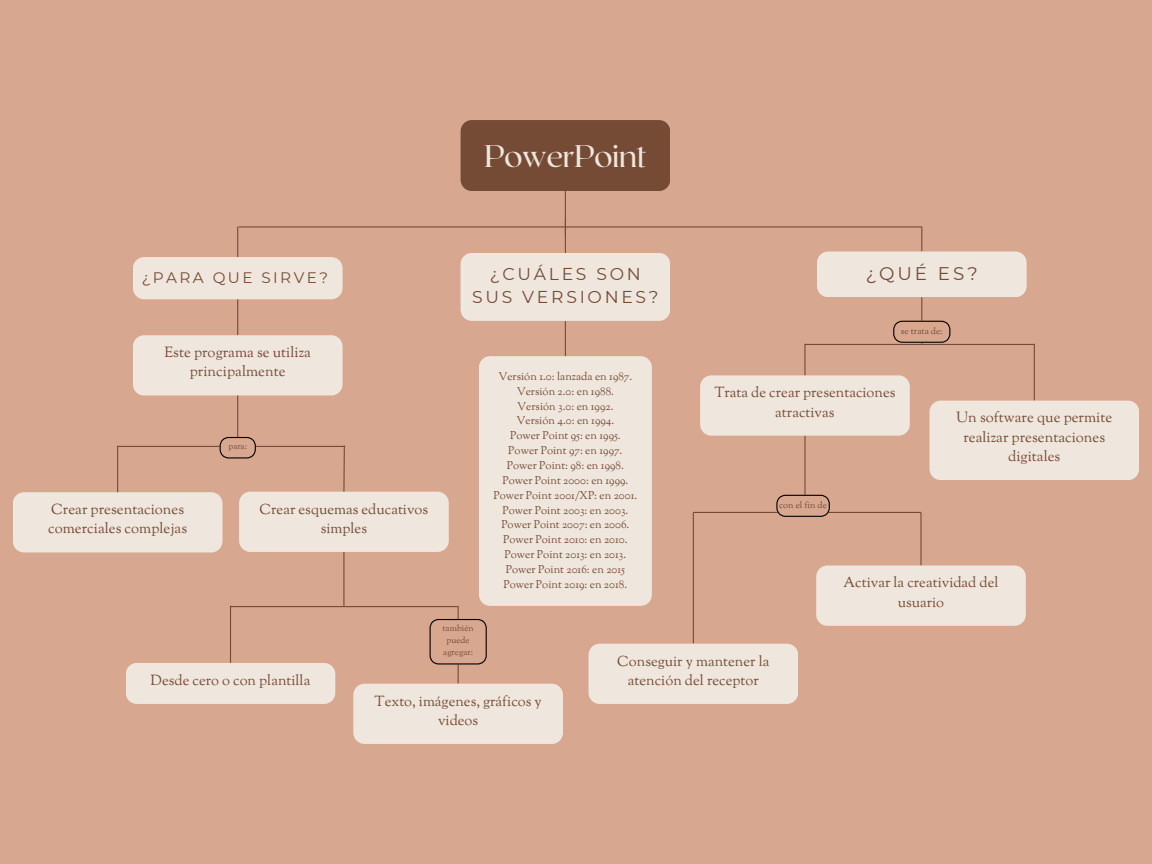
<style>
.page{position:relative;width:1152px;height:864px;background:#d8a790}
.page>*{position:absolute;margin:0;border:0;box-sizing:border-box;transform-origin:0 0}
.t1{font:31.2px "Roxborough CF";letter-spacing:-.02em;color:#efe7dd}
.t2{font:18.3px "Montserrat";color:#764b36}
.t3{font:17.1px/23.4px "Montserrat";letter-spacing:.16em;color:#764b36;text-align:center}
.t4{font:15.3px "Montserrat";letter-spacing:.16em;color:#764b36}
.t5{font:14.7px/19.2px "Sorts Mill Goudy";color:#764b36;text-align:center}
.t6{font:14.55px/19.2px "Sorts Mill Goudy";color:#764b36;text-align:center}
.t7{font:11.1px "Sorts Mill Goudy";color:#764b36}
.t8{font:9.15px "Sorts Mill Goudy";color:#764b36}
.t9{font:8.85px/12px "Sorts Mill Goudy";color:#764b36;text-align:center}
.t10{font:8.7px "Sorts Mill Goudy";color:#764b36}
</style>
<div class="page">
<div style="left:461px;top:120px;width:209px;height:71px;background:#764b36"></div>
<hr style="left:118px;top:446px;width:227px;height:1px;background:#764b36">
<hr style="left:237px;top:226px;width:1px;height:31px;background:#764b36">
<div style="left:133px;top:257px;width:210px;height:42px;background:#efe7dd"></div>
<hr style="left:805px;top:344px;width:229px;height:1px;background:#764b36">
<hr style="left:693px;top:512px;width:228px;height:1px;background:#764b36">
<hr style="left:804px;top:436px;width:2px;height:76px;background:#764b36">
<hr style="left:693px;top:512px;width:1px;height:132px;background:#764b36">
<hr style="left:920px;top:512px;width:2px;height:54px;background:#764b36">
<hr style="left:804px;top:344px;width:2px;height:87px;background:#764b36">
<hr style="left:1034px;top:344px;width:1px;height:57px;background:#764b36">
<svg style="left:817px;top:226px;width:210px;height:71px"></svg>
<div style="left:13px;top:492px;width:209px;height:60px;background:#efe7dd"></div>
<hr style="left:230px;top:606px;width:228px;height:1px;background:#764b36">
<hr style="left:343px;top:552px;width:1px;height:54px;background:#764b36">
<hr style="left:230px;top:606px;width:1px;height:57px;background:#764b36">
<hr style="left:458px;top:606px;width:1px;height:78px;background:#764b36">
<div style="left:239px;top:492px;width:210px;height:60px;background:#efe7dd"></div>
<hr style="left:239px;top:226px;width:682px;height:2px;background:#764b36">
<hr style="left:565px;top:321px;width:1px;height:40px;background:#764b36">
<div style="left:461px;top:253px;width:209px;height:68px;background:#efe7dd"></div>
<div style="left:479px;top:356px;width:173px;height:250px;background:#efe7dd"></div>
<hr style="left:565px;top:191px;width:1px;height:62px;background:#764b36">
<hr style="left:117px;top:446px;width:1px;height:46px;background:#764b36">
<hr style="left:343px;top:446px;width:2px;height:46px;background:#764b36">
<div style="left:700px;top:375px;width:210px;height:61px;background:#efe7dd"></div>
<div style="left:930px;top:401px;width:209px;height:79px;background:#efe7dd"></div>
<div style="left:126px;top:663px;width:209px;height:41px;background:#efe7dd"></div>
<div style="left:353px;top:684px;width:210px;height:60px;background:#efe7dd"></div>
<div style="left:589px;top:644px;width:209px;height:60px;background:#efe7dd"></div>
<div style="left:816px;top:566px;width:210px;height:60px;background:#efe7dd"></div>
<hr style="left:921px;top:297px;width:1px;height:47px;background:#764b36">
<hr style="left:237px;top:299px;width:1px;height:36px;background:#764b36">
<div style="left:133px;top:335px;width:210px;height:60px;background:#efe7dd"></div>
<hr style="left:237px;top:395px;width:1px;height:51px;background:#764b36">
<svg style="left:220px;top:437px;width:36px;height:22px"></svg>
<svg style="left:430px;top:619px;width:57px;height:46px"></svg>
<svg style="left:893px;top:321px;width:57px;height:22px"></svg>
<svg style="left:776px;top:495px;width:54px;height:22px"></svg>
<p class="t1" style="left:484px;top:136px;width:164px">PowerPoint</p>
<p class="t4" style="left:142px;top:268px;width:188px">¿PARA QUE SIRVE?</p>
<p class="t2" style="left:866px;top:262px;width:113px">¿QUÉ ES?</p>
<p class="t3" style="left:472px;top:262px;width:188px">¿CUÁLES SON<br>SUS VERSIONES?</p>
<p class="t5" style="left:164px;top:344px;width:148px">Este programa se utiliza principalmente</p>
<p class="t10" style="left:228px;top:441px;width:20px">para:</p>
<p class="t5" style="left:48px;top:501px;width:140px;text-align:left">Crear presentaciones comerciales complejas</p>
<p class="t6" style="left:260px;top:500px;width:170px">Crear esquemas educativos simples</p>
<p class="t6" style="left:151px;top:672px;width:161px">Desde cero o con plantilla</p>
<p class="t9" style="left:443px;top:623px;width:33px">también puede agregar:</p>
<p class="t7" style="left:498px;top:369px;width:135px">Versión 1.0: lanzada en 1987.</p>
<p class="t7" style="left:517px;top:384px;width:99px">Versión 2.0: en 1988.</p>
<p class="t7" style="left:517px;top:399px;width:98px">Versión 3.0: en 1992.</p>
<p class="t7" style="left:517px;top:414px;width:99px">Versión 4.0: en 1994.</p>
<p class="t7" style="left:510px;top:429px;width:112px">Power Point 95: en 1995.</p>
<p class="t7" style="left:508px;top:443px;width:116px">Power Point 97: en 1997.</p>
<p class="t7" style="left:507px;top:458px;width:119px">Power Point: 98: en 1998.</p>
<p class="t7" style="left:502px;top:473px;width:127px">Power Point 2000: en 1999.</p>
<p class="t7" style="left:493px;top:488px;width:145px">Power Point 2001/XP: en 2001.</p>
<p class="t7" style="left:502px;top:503px;width:127px">Power Point 2003: en 2003.</p>
<p class="t7" style="left:501px;top:518px;width:130px">Power Point 2007: en 2006.</p>
<p class="t7" style="left:503px;top:533px;width:126px">Power Point 2010: en 2010.</p>
<p class="t7" style="left:505px;top:547px;width:123px">Power Point 2013: en 2013.</p>
<p class="t7" style="left:506px;top:562px;width:121px">Power Point 2016: en 2015</p>
<p class="t7" style="left:504px;top:577px;width:125px">Power Point 2019: en 2018.</p>
<p class="t8" style="left:901px;top:325px;width:43px">se trata de:</p>
<p class="t6" style="left:714px;top:384px;width:183px">Trata de crear presentaciones atractivas</p>
<p class="t8" style="left:779px;top:499px;width:49px">con el fin de</p>
<p class="t5" style="left:956px;top:409px;width:157px">Un software que permite realizar presentaciones digitales</p>
<p class="t6" style="left:843px;top:574px;width:157px">Activar la creatividad del usuario</p>
<p class="t6" style="left:617px;top:652px;width:154px">Conseguir y mantener la atención del receptor</p>
<p class="t6" style="left:374px;top:692px;width:169px">Texto, imágenes, gráficos y videos</p>
</div>
